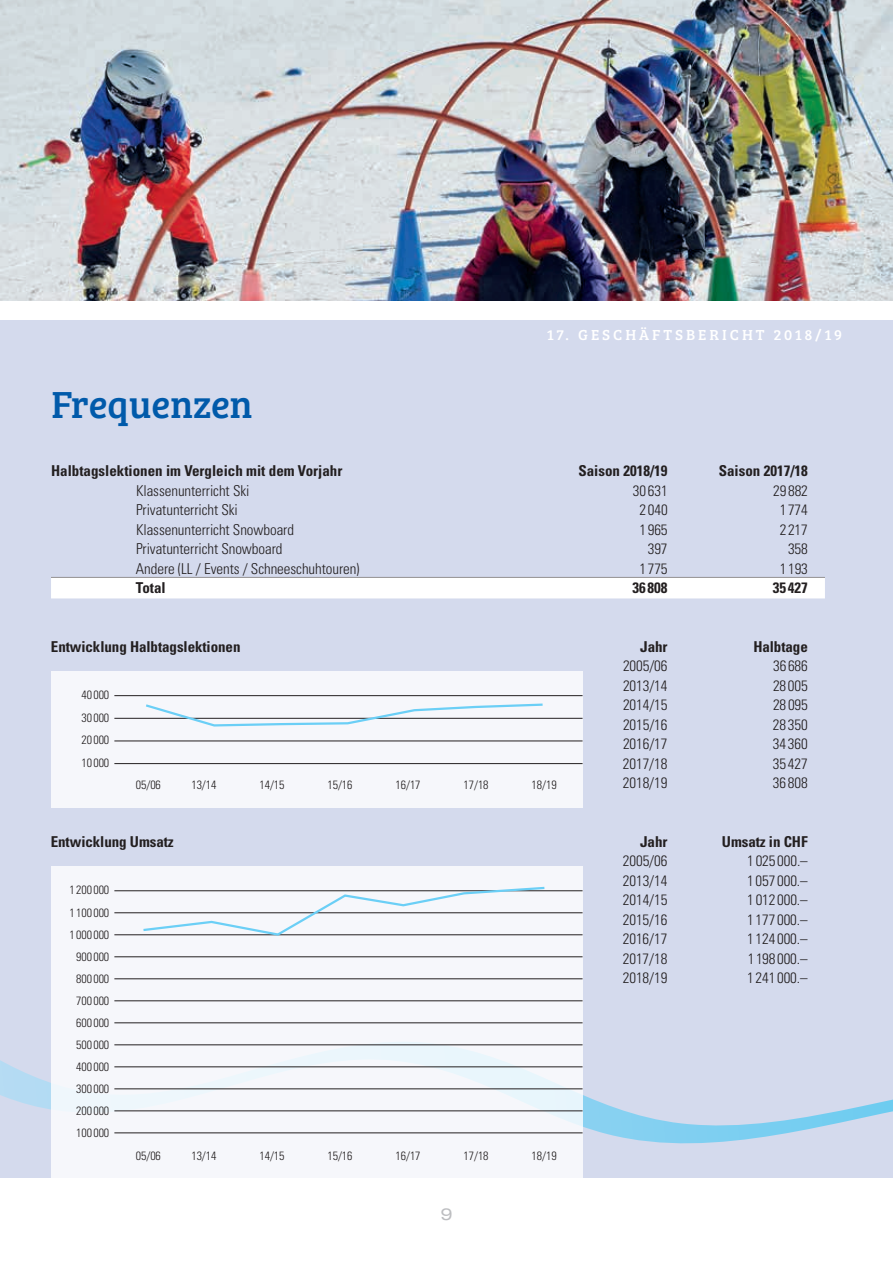
<style>
.page{position:relative;width:893px;height:1263px;background:#fff}
.page>*{position:absolute;margin:0;border:0;box-sizing:border-box;transform-origin:0 0}
.t1{font:39px "Bree Serif";color:#015aaa}
.t2{font:expanded 16.5px "Univers LT Std";color:#bcbdc0}
.t3{font:300 condensed 15px "Univers LT Std";letter-spacing:-.005em;color:#231f20}
.t4{font:700 condensed 15px "Univers LT Std";letter-spacing:-.005em;color:#231f20}
.t5{font:15px "Bree Serif";letter-spacing:.2em;color:#fff}
.t6{font:300 condensed 12px/22px "Univers LT Std";letter-spacing:-.005em;color:#231f20;text-align:center}
</style>
<div class="page">
<div style="left:0;top:320px;width:893px;height:858px;background:#d4daed"></div>
<svg style="left:0;top:1060px;width:893px;height:84px"></svg>
<img style="left:0;top:0;width:893px;height:301px">
<div style="left:51px;top:577px;width:774px;height:21px;background:#fff"></div>
<div style="left:51px;top:866px;width:532px;height:312px;background:#f6f7fb"></div>
<hr style="left:114px;top:890px;width:469px;height:1px;background:#231f20">
<hr style="left:114px;top:912px;width:469px;height:1px;background:#231f20">
<hr style="left:114px;top:934px;width:469px;height:1px;background:#231f20">
<hr style="left:114px;top:956px;width:469px;height:1px;background:#231f20">
<hr style="left:114px;top:978px;width:469px;height:1px;background:#231f20">
<hr style="left:114px;top:1000px;width:469px;height:1px;background:#231f20">
<hr style="left:114px;top:1022px;width:469px;height:1px;background:#231f20">
<hr style="left:114px;top:1044px;width:469px;height:1px;background:#231f20">
<hr style="left:114px;top:1066px;width:469px;height:1px;background:#231f20">
<hr style="left:114px;top:1088px;width:469px;height:1px;background:#231f20">
<hr style="left:114px;top:1110px;width:469px;height:1px;background:#231f20">
<hr style="left:114px;top:1132px;width:469px;height:1px;background:#231f20">
<div style="left:51px;top:671px;width:532px;height:137px;background:#f6f7fb"></div>
<hr style="left:114px;top:695px;width:469px;height:1px;background:#231f20">
<hr style="left:114px;top:718px;width:469px;height:1px;background:#231f20">
<hr style="left:114px;top:741px;width:469px;height:1px;background:#231f20">
<hr style="left:114px;top:763px;width:469px;height:1px;background:#231f20">
<svg style="left:143px;top:703px;width:402px;height:24px"></svg>
<svg style="left:141px;top:886px;width:406px;height:50px"></svg>
<p class="t5" style="left:547px;top:323px;width:296px">17. GESCHÄFTSBERICHT 2018/19</p>
<h1 class="t1" style="left:51px;top:375px;width:203px">Frequenzen</h1>
<p class="t4" style="left:51px;top:462px;width:293px">Halbtagslektionen im Vergleich mit dem Vorjahr</p>
<p class="t4" style="left:578px;top:462px;width:91px">Saison 2018/19</p>
<p class="t4" style="left:719px;top:462px;width:91px">Saison 2017/18</p>
<p class="t3" style="left:136px;top:481px;width:115px">Klassenunterricht Ski</p>
<p class="t3" style="left:633px;top:481px;width:36px">30 631</p>
<p class="t3" style="left:773px;top:481px;width:36px">29 882</p>
<p class="t3" style="left:136px;top:501px;width:103px">Privatunterricht Ski</p>
<p class="t3" style="left:639px;top:501px;width:30px">2 040</p>
<p class="t3" style="left:780px;top:501px;width:30px">1 774</p>
<p class="t3" style="left:136px;top:520px;width:159px">Klassenunterricht Snowboard</p>
<p class="t3" style="left:639px;top:520px;width:30px">1 965</p>
<p class="t3" style="left:780px;top:520px;width:30px">2 217</p>
<p class="t3" style="left:136px;top:540px;width:148px">Privatunterricht Snowboard</p>
<p class="t3" style="left:648px;top:540px;width:21px">397</p>
<p class="t3" style="left:788px;top:540px;width:21px">358</p>
<p class="t3" style="left:136px;top:559px;width:225px">Andere (LL / Events / Schneeschuhtouren)</p>
<p class="t3" style="left:639px;top:559px;width:30px">1 775</p>
<p class="t3" style="left:780px;top:559px;width:30px">1 193</p>
<p class="t4" style="left:136px;top:579px;width:31px">Total</p>
<p class="t4" style="left:632px;top:579px;width:37px">36 808</p>
<p class="t4" style="left:773px;top:579px;width:37px">35 427</p>
<p class="t4" style="left:51px;top:637px;width:191px">Entwicklung Halbtagslektionen</p>
<p class="t4" style="left:640px;top:637px;width:29px">Jahr</p>
<p class="t4" style="left:753px;top:637px;width:56px">Halbtage</p>
<p class="t3" style="left:623px;top:657px;width:46px">2005/06</p>
<p class="t3" style="left:773px;top:657px;width:36px">36 686</p>
<p class="t3" style="left:623px;top:676px;width:46px">2013/14</p>
<p class="t3" style="left:773px;top:676px;width:36px">28 005</p>
<p class="t3" style="left:623px;top:696px;width:46px">2014/15</p>
<p class="t3" style="left:773px;top:696px;width:36px">28 095</p>
<p class="t3" style="left:623px;top:715px;width:46px">2015/16</p>
<p class="t3" style="left:773px;top:715px;width:36px">28 350</p>
<p class="t3" style="left:623px;top:735px;width:46px">2016/17</p>
<p class="t3" style="left:773px;top:735px;width:36px">34 360</p>
<p class="t3" style="left:623px;top:754px;width:46px">2017/18</p>
<p class="t3" style="left:773px;top:754px;width:36px">35 427</p>
<p class="t3" style="left:623px;top:774px;width:46px">2018/19</p>
<p class="t3" style="left:773px;top:774px;width:36px">36 808</p>
<p class="t6" style="left:81px;top:684px;width:29px;line-height:22.5px;text-align:justify">40 000<br>30 000<br>20 000<br>10 000</p>
<p class="t6" style="left:136px;top:774px;width:27px">05/06</p>
<p class="t6" style="left:191px;top:774px;width:27px">13/14</p>
<p class="t6" style="left:259px;top:774px;width:27px">14/15</p>
<p class="t6" style="left:327px;top:774px;width:27px">15/16</p>
<p class="t6" style="left:396px;top:774px;width:27px">16/17</p>
<p class="t6" style="left:464px;top:774px;width:27px">17/18</p>
<p class="t6" style="left:532px;top:774px;width:27px">18/19</p>
<p class="t4" style="left:51px;top:832px;width:124px">Entwicklung Umsatz</p>
<p class="t4" style="left:640px;top:832px;width:29px">Jahr</p>
<p class="t4" style="left:722px;top:832px;width:87px">Umsatz in CHF</p>
<p class="t3" style="left:623px;top:852px;width:46px">2005/06</p>
<p class="t3" style="left:747px;top:852px;width:62px">1 025 000.–</p>
<p class="t3" style="left:623px;top:871px;width:46px">2013/14</p>
<p class="t3" style="left:747px;top:871px;width:62px">1 057 000.–</p>
<p class="t3" style="left:623px;top:891px;width:46px">2014/15</p>
<p class="t3" style="left:747px;top:891px;width:62px">1 012 000.–</p>
<p class="t3" style="left:623px;top:910px;width:46px">2015/16</p>
<p class="t3" style="left:747px;top:910px;width:62px">1 177 000.–</p>
<p class="t3" style="left:623px;top:930px;width:46px">2016/17</p>
<p class="t3" style="left:747px;top:930px;width:62px">1 124 000.–</p>
<p class="t3" style="left:623px;top:949px;width:46px">2017/18</p>
<p class="t3" style="left:748px;top:949px;width:61px">1 198 000.–</p>
<p class="t3" style="left:623px;top:969px;width:46px">2018/19</p>
<p class="t3" style="left:747px;top:969px;width:62px">1 241 000.–</p>
<p class="t6" style="left:69px;top:879px;width:41px">1 200 000<br>1 100 000<br>1 000 000<br>900 000<br>800 000<br>700 000<br>600 000<br>500 000<br>400 000<br>300 000<br>200 000<br>100 000</p>
<p class="t6" style="left:136px;top:1144px;width:27px">05/06</p>
<p class="t6" style="left:191px;top:1144px;width:27px">13/14</p>
<p class="t6" style="left:259px;top:1144px;width:27px">14/15</p>
<p class="t6" style="left:327px;top:1144px;width:27px">15/16</p>
<p class="t6" style="left:396px;top:1144px;width:27px">16/17</p>
<p class="t6" style="left:464px;top:1144px;width:27px">17/18</p>
<p class="t6" style="left:532px;top:1144px;width:27px">18/19</p>
<p class="t2" style="left:440px;top:1204px;width:14px">9</p>
</div>
